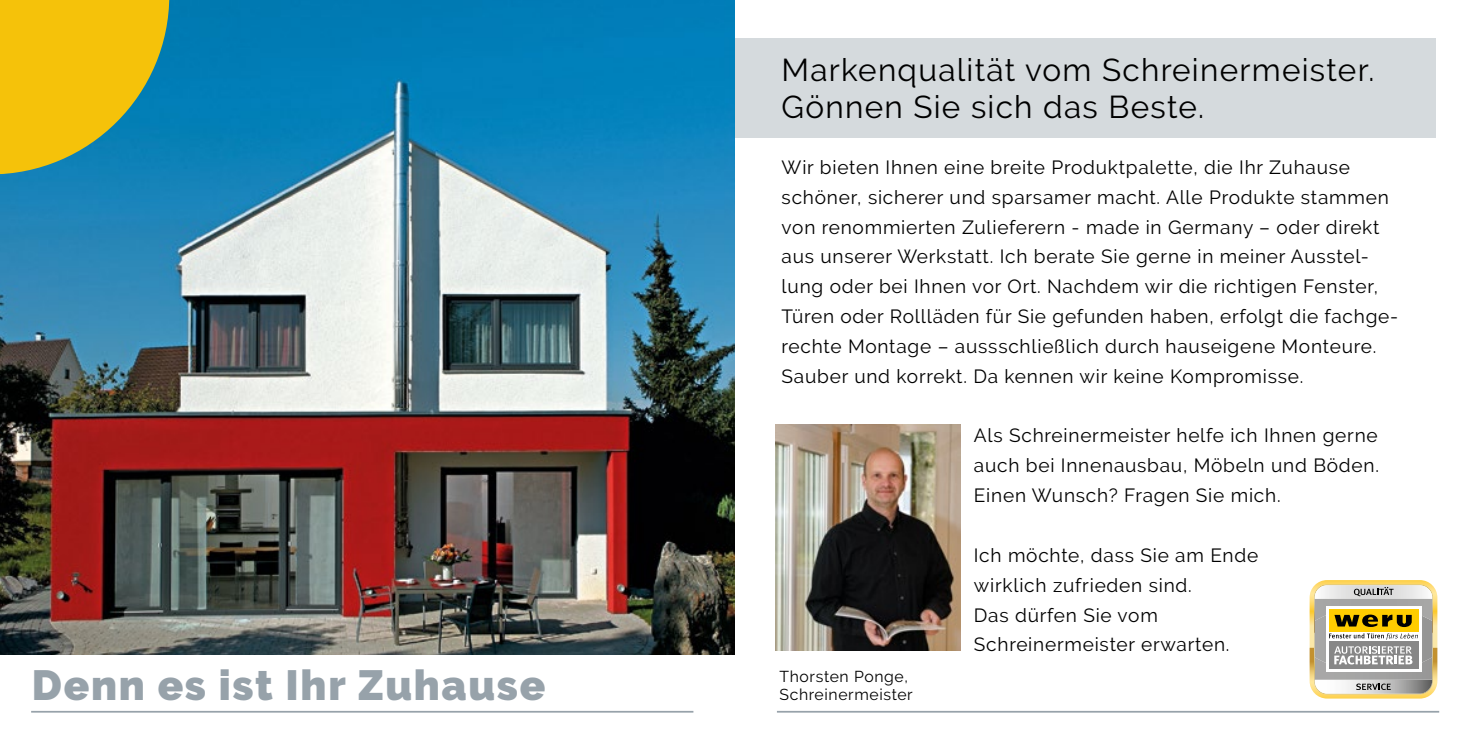
<style>
.page{position:relative;width:1469px;height:735px;background:#fff}
.page>*{position:absolute;margin:0;border:0;box-sizing:border-box;transform-origin:0 0}
.t1{font:900 42px "Raleway";letter-spacing:.04em;color:#97a2aa}
.t2{font:31.5px/37.8px "Raleway";letter-spacing:.04em;color:#000}
.t3{font:19.07px/29.8px "Raleway";letter-spacing:.04em;color:#000}
.t4{font:15.75px/18.9px "Raleway";letter-spacing:.04em;color:#000}
</style>
<div class="page">
<div style="left:734px;top:38px;width:701px;height:100px;background:#d5dadd"></div>
<img style="left:0;top:0;width:734px;height:654px">
<hr style="left:31px;top:710px;width:662px;height:2px;background:#97a2aa">
<hr style="left:777px;top:710px;width:662px;height:2px;background:#97a2aa">
<svg style="left:0;top:0;width:169px;height:174px;background:#beb231"></svg>
<img style="left:775px;top:424px;width:185px;height:226px">
<svg style="left:1309px;top:580px;width:128px;height:118px"></svg>
<h1 class="t1" style="left:32px;top:660px;width:515px">Denn es ist Ihr Zuhause</h1>
<h2 class="t2" style="left:781px;top:50px;width:594px">Markenqualität vom Schreinermeister.<br>Gönnen Sie sich das Beste.</h2>
<p class="t3" style="left:781px;top:152px;width:618px">Wir bieten Ihnen eine breite Produktpalette, die Ihr Zuhause schöner, sicherer und sparsamer macht. Alle Produkte stammen von renommierten Zulieferern - made in Germany – oder direkt aus unserer Werkstatt. Ich berate Sie gerne in meiner Ausstel&shy;lung oder bei Ihnen vor Ort. Nachdem wir die richtigen Fenster, Türen oder Rollläden für Sie gefunden haben, erfolgt die fachge&shy;rechte Montage – aussschließlich durch hauseigene Monteure.<br>Sauber und korrekt. Da kennen wir keine Kompromisse.</p>
<p class="t3" style="left:973px;top:420px;width:406px;text-align:justify">Als Schreinermeister helfe ich Ihnen gerne auch bei Innenausbau, Möbeln und Böden.<br>Einen Wunsch? Fragen Sie mich.</p>
<p class="t4" style="left:779px;top:666px;width:135px">Thorsten Ponge,<br>Schreinermeister</p>
<p class="t3" style="left:973px;top:540px;width:286px">Ich möchte, dass Sie am Ende wirklich zufrieden sind.<br>Das dürfen Sie vom<br>Schreinermeister erwarten.</p>
</div>
